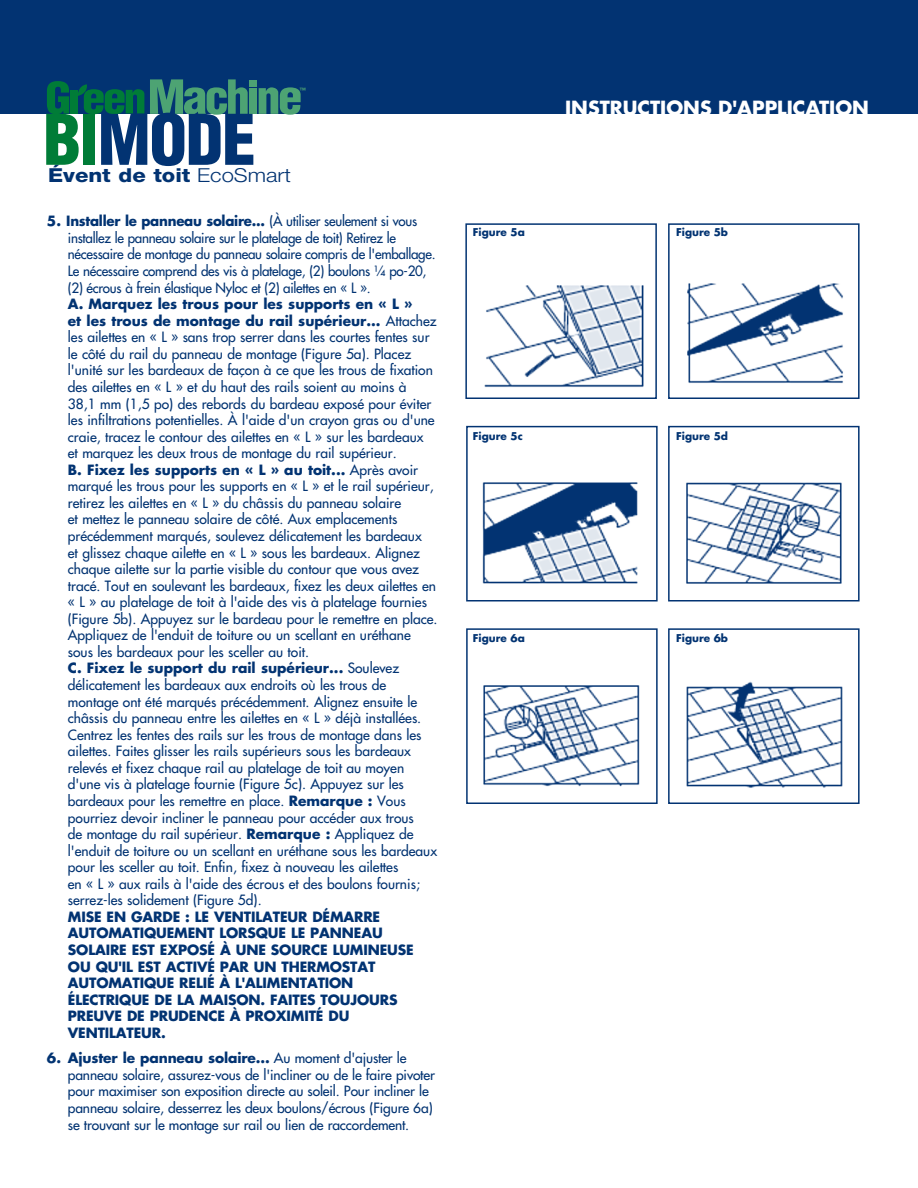
<style>
.page{position:relative;width:918px;height:1188px;background:#fff}
.page>*{position:absolute;margin:0;border:0;box-sizing:border-box;transform-origin:0 0}
.t1{font:900 condensed 67.95px "Helvetica LT Std";letter-spacing:-.02em;color:#023372}
.t2{font:800 19.35px "Helvetica Neue LT Std";color:#023372;scale:1.14 1}
.t3{font:700 19.05px "Futura Std";color:#fff}
.t4{font:500 13.8px/16.5px "Futura Std";color:#023372}
.t5{font:500 13.8px/16.5px "Futura Std";letter-spacing:-.02em;color:#023372}
.t6{font:700 13.8px/16.5px "Futura Std";letter-spacing:-.01em;color:#023372}
.t7{font:700 10.5px "Futura Std";color:#023372}
.t8{font:700 condensed 7.05px "Helvetica";color:#4da373;scale:1.06 1}
.s1{color:#007c37}
.s2{font-weight:300}
.s3{font-weight:700}
</style>
<div class="page">
<div style="left:0;top:0;width:918px;height:114px;background:#023372"></div>
<svg style="left:47px;top:81px;width:22px;height:33px"></svg>
<svg style="left:150px;top:79px;width:98px;height:36px"></svg>
<div style="left:249px;top:80px;width:8px;height:6px;background:#4da373"></div>
<div style="left:249px;top:88px;width:8px;height:26px;background:#4da373"></div>
<svg style="left:259px;top:87px;width:42px;height:28px"></svg>
<div style="left:70px;top:90px;width:8px;height:23px;background:#007c37"></div>
<svg style="left:77px;top:84px;width:67px;height:30px"></svg>
<img style="left:484px;top:285px;width:160px;height:102px">
<div style="left:465px;top:223px;width:192px;height:176px;border:2px solid #023372"></div>
<img style="left:482px;top:482px;width:156px;height:102px">
<div style="left:466px;top:426px;width:192px;height:176px;border:2px solid #023372"></div>
<img style="left:483px;top:685px;width:157px;height:102px">
<div style="left:466px;top:628px;width:192px;height:176px;border:2px solid #023372"></div>
<img style="left:687px;top:283px;width:156px;height:101px">
<div style="left:668px;top:223px;width:192px;height:176px;border:2px solid #023372"></div>
<img style="left:686px;top:482px;width:156px;height:102px">
<div style="left:668px;top:426px;width:192px;height:176px;border:2px solid #023372"></div>
<img style="left:686px;top:681px;width:157px;height:107px">
<div style="left:668px;top:628px;width:192px;height:176px;border:2px solid #023372"></div>
<h1 class="t1" style="left:43px;top:97px;width:214px"><span class="s1">BI</span>MODE</h1>
<h2 class="t2" style="left:48px;top:163px;width:215px">Évent de toit <span class="s2">EcoSmart</span></h2>
<p class="t8" style="left:300px;top:86px;width:8px">™</p>
<p class="t5" style="left:68px;top:213px;width:369px;text-indent:-21px"><span class="s3">5. Installer le panneau solaire...</span> (À utiliser seulement si vous installez le panneau solaire sur le platelage de toit) Retirez le nécessaire de montage du panneau solaire compris de l'emballage.<br>Le nécessaire comprend des vis à platelage, (2) boulons ¼ po-20, (2) écrous à frein élastique Nyloc et (2) ailettes en « L ».</p>
<p class="t4" style="left:68px;top:296px;width:371px"><span class="s3">A. Marquez les trous pour les supports en « L »<br>et les trous de montage du rail supérieur...</span> Attachez les ailettes en « L » sans trop serrer dans les courtes fentes sur le côté du rail du panneau de montage (Figure 5a). Placez l'unité sur les bardeaux de façon à ce que les trous de fixation des ailettes en « L » et du haut des rails soient au moins à 38,1 mm (1,5 po) des rebords du bardeau exposé pour éviter les infiltrations potentielles. À l'aide d'un crayon gras ou d'une craie, tracez le contour des ailettes en « L » sur les bardeaux<br>et marquez les deux trous de montage du rail supérieur.<br><span class="s3">B. Fixez les supports en « L » au toit...</span> Après avoir marqué les trous pour les supports en « L » et le rail supérieur, retirez les ailettes en « L » du châssis du panneau solaire<br>et mettez le panneau solaire de côté. Aux emplacements précédemment marqués, soulevez délicatement les bardeaux<br>et glissez chaque ailette en « L » sous les bardeaux. Alignez chaque ailette sur la partie visible du contour que vous avez tracé. Tout en soulevant les bardeaux, fixez les deux ailettes en « L » au platelage de toit à l'aide des vis à platelage fournies (Figure 5b). Appuyez sur le bardeau pour le remettre en place.<br>Appliquez de l'enduit de toiture ou un scellant en uréthane sous les bardeaux pour les sceller au toit.<br><span class="s3">C. Fixez le support du rail supérieur...</span> Soulevez délicatement les bardeaux aux endroits où les trous de montage ont été marqués précédemment. Alignez ensuite le châssis du panneau entre les ailettes en « L » déjà installées.<br>Centrez les fentes des rails sur les trous de montage dans les ailettes. Faites glisser les rails supérieurs sous les bardeaux relevés et fixez chaque rail au platelage de toit au moyen d'une vis à platelage fournie (Figure 5c). Appuyez sur les bardeaux pour les remettre en place. <span class="s3">Remarque :</span> Vous pourriez devoir incliner le panneau pour accéder aux trous<br>de montage du rail supérieur. <span class="s3">Remarque :</span> Appliquez de l'enduit de toiture ou un scellant en uréthane sous les bardeaux pour les sceller au toit. Enfin, fixez à nouveau les ailettes<br>en « L » aux rails à l'aide des écrous et des boulons fournis; serrez-les solidement (Figure 5d).</p>
<p class="t6" style="left:68px;top:908px;width:347px">MISE EN GARDE : LE VENTILATEUR DÉMARRE AUTOMATIQUEMENT LORSQUE LE PANNEAU SOLAIRE EST EXPOSÉ À UNE SOURCE LUMINEUSE OU QU'IL EST ACTIVÉ PAR UN THERMOSTAT AUTOMATIQUE RELIÉ À L'ALIMENTATION ÉLECTRIQUE DE LA MAISON. FAITES TOUJOURS PREUVE DE PRUDENCE À PROXIMITÉ DU VENTILATEUR.</p>
<p class="t4" style="left:68px;top:1050px;width:369px;text-indent:-21px"><span class="s3">6. Ajuster le panneau solaire...</span> Au moment d'ajuster le panneau solaire, assurez-vous de l'incliner ou de le faire pivoter pour maximiser son exposition directe au soleil. Pour incliner le panneau solaire, desserrez les deux boulons/écrous (Figure 6a) se trouvant sur le montage sur rail ou lien de raccordement.</p>
<p class="t7" style="left:473px;top:225px;width:53px">Figure 5a</p>
<p class="t7" style="left:473px;top:429px;width:51px">Figure 5c</p>
<p class="t7" style="left:473px;top:631px;width:53px">Figure 6a</p>
<h3 class="t3" style="left:565px;top:95px;width:305px">INSTRUCTIONS D'APPLICATION</h3>
<p class="t7" style="left:676px;top:225px;width:53px">Figure 5b</p>
<p class="t7" style="left:676px;top:429px;width:53px">Figure 5d</p>
<p class="t7" style="left:676px;top:631px;width:53px">Figure 6b</p>
</div>
